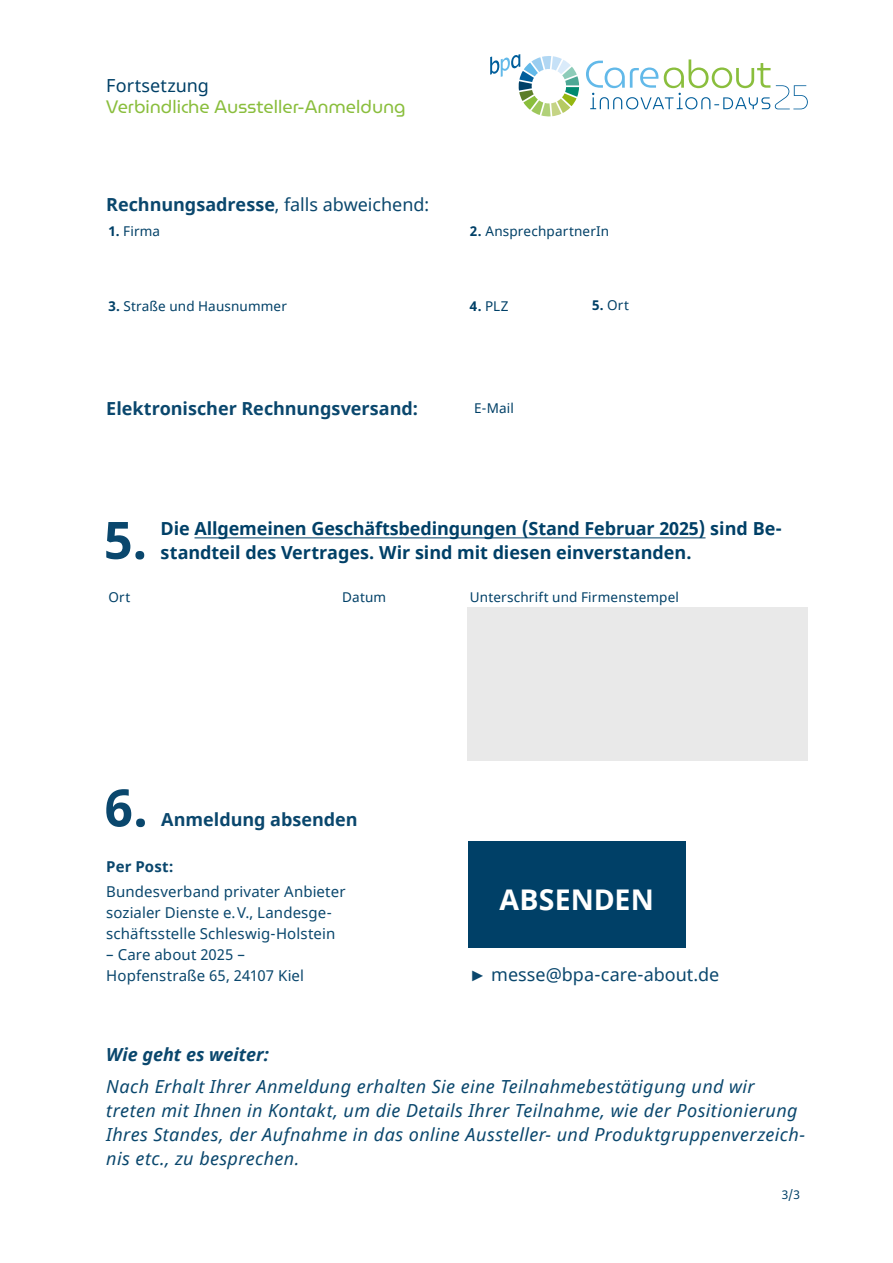
<style>
.page{position:relative;width:893px;height:1263px;background:#fff}
.page>*{position:absolute;margin:0;border:0;box-sizing:border-box;transform-origin:0 0}
.t1{font:700 51.6px "Noto Sans";color:#0a476d}
.t2{font:700 28.5px "Noto Sans";color:#fff}
.t3{font:italic 18px/24px "Noto Sans";letter-spacing:.02em;color:#0a476d}
.t4{font:700 18px/24px "Noto Sans";letter-spacing:-.005em;color:#004067}
.t5{font:18px "Noto Sans";color:#0a476d}
.t6{font:700 18px "Noto Sans";color:#0a476d}
.t7{font:18px "Museo Moderno";color:#8abe3d}
.t8{font:italic 700 18px "Noto Sans";color:#0a476d}
.t9{font:18px "Noto Sans";color:#004067}
.t10{font:15px/21px "Noto Sans";letter-spacing:.01em;color:#0a476d}
.t11{font:700 15px "Noto Sans";letter-spacing:.01em;color:#0a476d}
.t12{font:13.5px "Noto Sans";letter-spacing:.015em;color:#004067}
.t13{font:12px "Noto Sans";color:#004067}
.s1{font-weight:700}
</style>
<div class="page">
<svg style="left:586px;top:59px;width:222px;height:50px"></svg>
<svg style="left:490px;top:54px;width:89px;height:62px"></svg>
<div style="left:468px;top:607px;width:340px;height:153px;background:#e9e9e9"></div>
<hr style="left:194px;top:537px;width:511px;height:1px;background:#004067">
<div style="left:468px;top:842px;width:218px;height:106px;background:#004067"></div>
<p class="t9" style="left:106px;top:73px;width:104px">Fortsetzung</p>
<p class="t7" style="left:106px;top:93px;width:301px">Verbindliche Aussteller-Anmeldung</p>
<p class="t5" style="left:106px;top:192px;width:325px"><span class="s1">Rechnungsadresse</span>, falls abweichend:</p>
<p class="t12" style="left:108px;top:222px;width:53px"><span class="s1">1.</span> Firma</p>
<p class="t12" style="left:470px;top:222px;width:141px"><span class="s1">2.</span> AnsprechpartnerIn</p>
<p class="t12" style="left:108px;top:297px;width:180px"><span class="s1">3.</span> Straße und Hausnummer</p>
<p class="t12" style="left:470px;top:297px;width:40px"><span class="s1">4.</span> PLZ</p>
<p class="t12" style="left:592px;top:296px;width:38px"><span class="s1">5.</span> Ort</p>
<p class="t6" style="left:106px;top:395px;width:314px">Elektronischer Rechnungsversand:</p>
<p class="t12" style="left:474px;top:399px;width:41px">E-Mail</p>
<h1 class="t1" style="left:104px;top:504px;width:45px">5.</h1>
<p class="t4" style="left:160px;top:517px;width:623px">Die Allgemeinen Geschäftsbedingungen (Stand Februar 2025) sind Be&shy;standteil des Vertrages. Wir sind mit diesen einverstanden.</p>
<p class="t12" style="left:108px;top:588px;width:23px">Ort</p>
<p class="t12" style="left:342px;top:588px;width:45px">Datum</p>
<p class="t12" style="left:470px;top:588px;width:211px">Unterschrift und Firmenstempel</p>
<h1 class="t1" style="left:104px;top:771px;width:45px">6.</h1>
<p class="t6" style="left:161px;top:807px;width:198px">Anmeldung absenden</p>
<p class="t11" style="left:106px;top:856px;width:69px">Per Post:</p>
<p class="t10" style="left:106px;top:882px;width:241px">Bundesverband privater Anbieter sozialer Dienste e. V., Landesge&shy;schäftsstelle Schleswig-Holstein</p>
<p class="t10" style="left:106px;top:945px;width:199px">– Care about 2025 –<br>Hopfenstraße 65, 24107 Kiel</p>
<h2 class="t2" style="left:500px;top:880px;width:156px">ABSENDEN</h2>
<p class="t5" style="left:469px;top:962px;width:252px">► messe@bpa-care-about.de</p>
<p class="t8" style="left:106px;top:1041px;width:164px">Wie geht es weiter:</p>
<p class="t3" style="left:106px;top:1074px;width:700px">Nach Erhalt Ihrer Anmeldung erhalten Sie eine Teilnahmebestätigung und wir treten mit Ihnen in Kontakt, um die Details Ihrer Teilnahme, wie der Positionierung Ihres Standes, der Aufnahme in das online Aussteller- und Produktgruppenverzeich&shy;nis etc., zu besprechen.</p>
<p class="t13" style="left:782px;top:1186px;width:20px">3/3</p>
</div>
